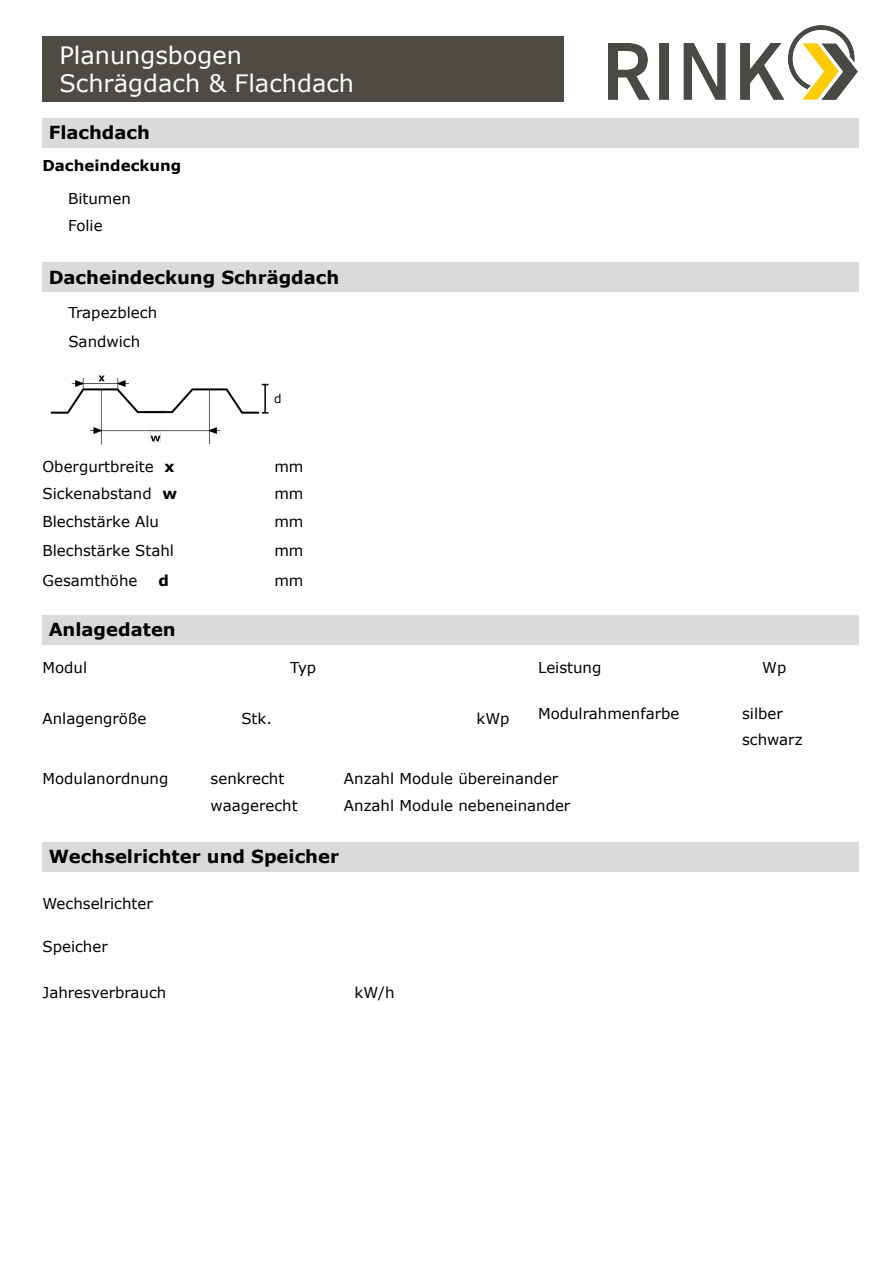
<style>
.page{position:relative;width:893px;height:1263px;background:#fff}
.page>*{position:absolute;margin:0;border:0;box-sizing:border-box;transform-origin:0 0}
.t1{font:24px/28.8px "Verdana";color:#fff}
.t2{font:700 18px "Verdana";color:#000}
.t3{font:15px/29.2px "Verdana";color:#000}
.t4{font:700 15px "Verdana";color:#000}
.t5{font:12px "Verdana";color:#000}
.s1{font-weight:700}
</style>
<div class="page">
<div style="left:43px;top:36px;width:521px;height:66px;background:#4d4b44"></div>
<div style="left:43px;top:263px;width:816px;height:29px;background:#dadada"></div>
<div style="left:43px;top:615px;width:816px;height:29px;background:#dadada"></div>
<div style="left:43px;top:842px;width:816px;height:29px;background:#dadada"></div>
<div style="left:43px;top:118px;width:816px;height:30px;background:#dadada"></div>
<img style="left:50px;top:375px;width:219px;height:70px">
<hr style="left:264px;top:384px;width:2px;height:29px;background:#000">
<svg style="left:262px;top:412px;width:7px;height:2px"></svg>
<img style="left:608px;top:26px;width:249px;height:74px">
<h1 class="t1" style="left:59px;top:40px;width:296px">Planungsbogen<br>Schrägdach &amp; Flachdach</h1>
<p class="t2" style="left:49px;top:120px;width:103px">Flachdach</p>
<p class="t4" style="left:43px;top:155px;width:140px">Dacheindeckung</p>
<p class="t3" style="left:68px;top:184px;width:64px">Bitumen</p>
<p class="t3" style="left:68px;top:210px;width:36px">Folie</p>
<p class="t2" style="left:49px;top:265px;width:292px">Dacheindeckung Schrägdach</p>
<p class="t3" style="left:68px;top:298px;width:90px">Trapezblech<br>Sandwich</p>
<p class="t3" style="left:43px;top:452px;width:133px">Obergurtbreite <span class="s1">x</span></p>
<p class="t3" style="left:43px;top:479px;width:136px;line-height:28.7px">Sickenabstand <span class="s1">w<br></span>Blechstärke Alu</p>
<p class="t3" style="left:43px;top:536px;width:133px;line-height:29.7px">Blechstärke Stahl<br>Gesamthöhe</p>
<p class="t4" style="left:159px;top:570px;width:12px">d</p>
<p class="t2" style="left:49px;top:617px;width:129px">Anlagedaten</p>
<p class="t3" style="left:43px;top:653px;width:46px">Modul</p>
<p class="t3" style="left:43px;top:704px;width:105px">Anlagengröße</p>
<p class="t3" style="left:43px;top:764px;width:127px">Modulanordnung</p>
<p class="t5" style="left:274px;top:390px;width:9px">d</p>
<p class="t3" style="left:274px;top:453px;width:31px;line-height:26.5px">mm mm</p>
<p class="t3" style="left:274px;top:507px;width:31px;text-align:justify">mm mm mm</p>
<p class="t3" style="left:241px;top:704px;width:32px">Stk.</p>
<p class="t3" style="left:290px;top:653px;width:28px">Typ</p>
<p class="t3" style="left:538px;top:653px;width:65px">Leistung</p>
<p class="t3" style="left:476px;top:704px;width:35px">kWp</p>
<p class="t3" style="left:538px;top:698px;width:143px">Modulrahmenfarbe</p>
<p class="t3" style="left:211px;top:764px;width:75px">senkrecht</p>
<p class="t3" style="left:211px;top:791px;width:89px">waagerecht</p>
<p class="t3" style="left:344px;top:765px;width:228px;line-height:26.7px">Anzahl Module übereinander<br>Anzahl Module nebeneinander</p>
<p class="t2" style="left:49px;top:844px;width:292px">Wechselrichter und Speicher</p>
<p class="t3" style="left:43px;top:889px;width:112px">Wechselrichter</p>
<p class="t3" style="left:43px;top:932px;width:67px">Speicher</p>
<p class="t3" style="left:43px;top:977px;width:125px">Jahresverbrauch</p>
<p class="t3" style="left:354px;top:977px;width:42px">kW/h</p>
<p class="t3" style="left:762px;top:653px;width:26px">Wp</p>
<p class="t3" style="left:742px;top:698px;width:42px">silber</p>
<p class="t3" style="left:742px;top:725px;width:62px">schwarz</p>
</div>
